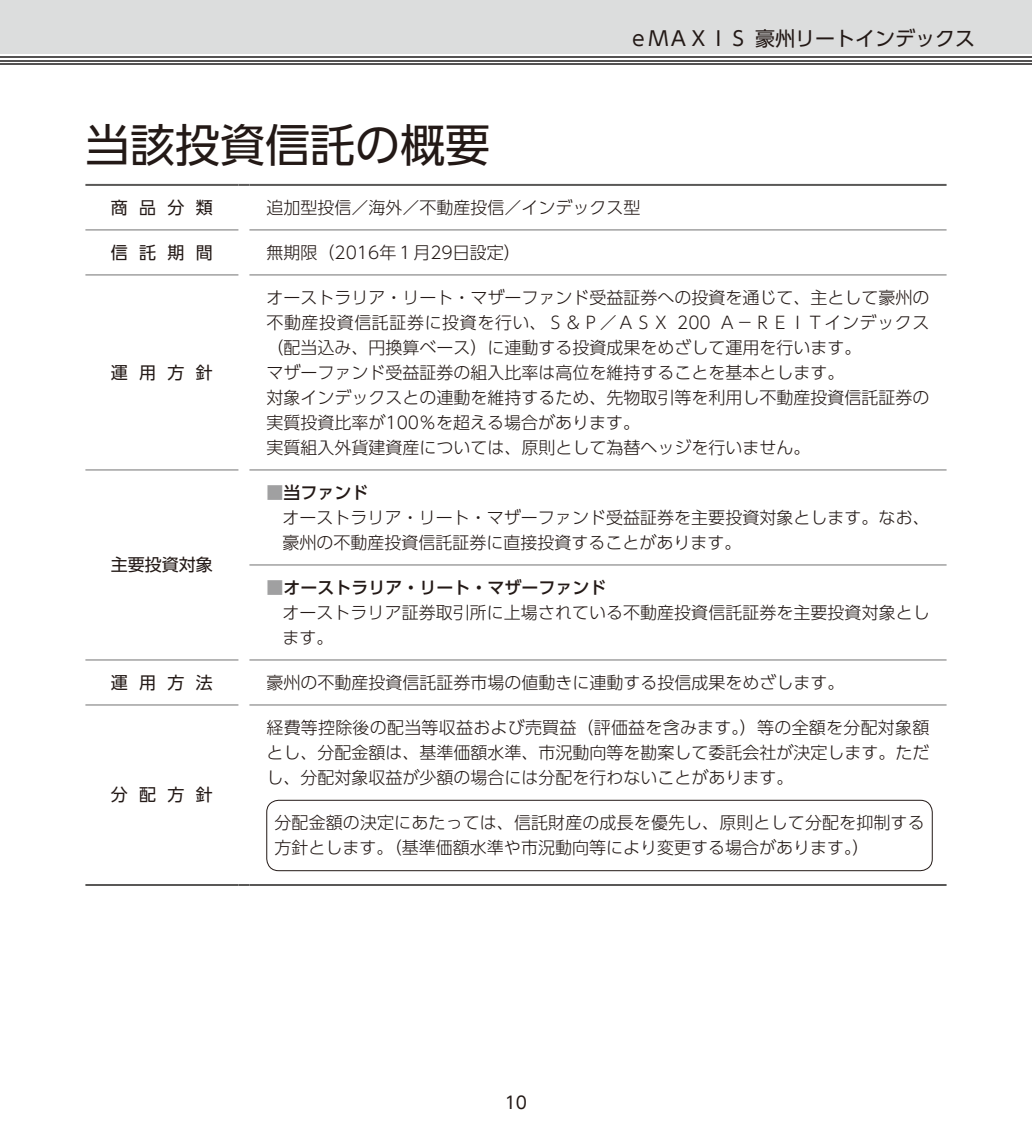
<style>
.page{position:relative;width:1032px;height:1134px;background:#fff}
.page>*{position:absolute;margin:0;border:0;box-sizing:border-box;transform-origin:0 0}
.t1{font:45px "UD Shin Go Pro";color:#231916}
.t2{font:20px "UD Shin Go Pro";color:#231916}
.t3{font:300 17px/25px "UD Shin Go Pro";color:#231916}
.t4{font:17px "UD Shin Go Pro";letter-spacing:.665em;color:#231916}
.s1{font-weight:500;color:#a0a0a1}
.s2{font-weight:500}
</style>
<div class="page">
<div style="left:0;top:0;width:1032px;height:54px;background:#dcdddd"></div>
<hr style="left:0;top:63px;width:1032px;height:2px;background:#545252">
<hr style="left:0;top:60px;width:1032px;height:1px;background:#545252">
<hr style="left:0;top:56px;width:1032px;height:2px;background:#545252">
<hr style="left:85px;top:184px;width:153px;height:2px;background:#595857">
<svg style="left:238px;top:184px;width:11px;height:2px"></svg>
<hr style="left:249px;top:184px;width:697px;height:2px;background:#595857">
<hr style="left:85px;top:884px;width:153px;height:2px;background:#595857">
<svg style="left:238px;top:884px;width:11px;height:2px"></svg>
<hr style="left:249px;top:884px;width:697px;height:2px;background:#595857">
<hr style="left:249px;top:660px;width:697px;height:1px;background:#727272">
<hr style="left:249px;top:705px;width:697px;height:1px;background:#727272">
<hr style="left:85px;top:660px;width:153px;height:1px;background:#727272">
<hr style="left:85px;top:705px;width:153px;height:1px;background:#727272">
<hr style="left:249px;top:230px;width:697px;height:1px;background:#727272">
<hr style="left:249px;top:275px;width:697px;height:1px;background:#727272">
<hr style="left:249px;top:470px;width:697px;height:1px;background:#727272">
<hr style="left:249px;top:565px;width:697px;height:1px;background:#727272">
<hr style="left:85px;top:230px;width:153px;height:1px;background:#727272">
<hr style="left:85px;top:275px;width:153px;height:1px;background:#727272">
<hr style="left:85px;top:470px;width:153px;height:1px;background:#727272">
<div style="left:266px;top:800px;width:666px;height:71px;border:1px solid #231916;border-radius:12px"></div>
<p class="t2" style="left:628px;top:22px;width:348px">ｅＭＡＸＩＳ 豪州リートインデックス</p>
<h1 class="t1" style="left:85px;top:108px;width:407px">当該投資信託の概要</h1>
<p class="t4" style="left:111px;top:194px;width:104px">商品分類</p>
<p class="t3" style="left:266px;top:195px;width:375px">追加型投信／海外／不動産投信／インデックス型</p>
<p class="t4" style="left:111px;top:239px;width:104px">信託期間</p>
<p class="t3" style="left:266px;top:239px;width:256px">無期限（2016年１月29日設定）</p>
<p class="t4" style="left:111px;top:359px;width:104px">運用方針</p>
<p class="t4" style="left:111px;top:551px;width:104px">主要投資対象</p>
<p class="t3" style="left:266px;top:284px;width:664px">オーストラリア・リート・マザーファンド受益証券への投資を通じて、主として豪州の不動産投資信託証券に投資を行い、Ｓ＆Ｐ／ＡＳＸ 200 Ａ－ＲＥＩＴインデックス（配当込み、円換算ベース）に連動する投資成果をめざして運用を行います。<br>マザーファンド受益証券の組入比率は高位を維持することを基本とします。<br>対象インデックスとの連動を維持するため、先物取引等を利用し不動産投資信託証券の実質投資比率が100％を超える場合があります。<br>実質組入外貨建資産については、原則として為替ヘッジを行いません。</p>
<p class="t3" style="left:282px;top:479px;width:649px;text-indent:-16px"><span class="s1">■</span><span class="s2">当ファンド<br></span>オーストラリア・リート・マザーファンド受益証券を主要投資対象とします。なお、豪州の不動産投資信託証券に直接投資することがあります。</p>
<p class="t3" style="left:282px;top:574px;width:649px;text-indent:-16px"><span class="s1">■</span><span class="s2">オーストラリア・リート・マザーファンド<br></span>オーストラリア証券取引所に上場されている不動産投資信託証券を主要投資対象とします。</p>
<p class="t4" style="left:111px;top:669px;width:104px">運用方法</p>
<p class="t3" style="left:266px;top:669px;width:579px">豪州の不動産投資信託証券市場の値動きに連動する投信成果をめざします。</p>
<p class="t4" style="left:111px;top:781px;width:104px">分配方針</p>
<p class="t3" style="left:266px;top:714px;width:664px;text-align:justify">経費等控除後の配当等収益および売買益（評価益を含みます。）等の全額を分配対象額とし、分配金額は、基準価額水準、市況動向等を勘案して委託会社が決定します。ただし、分配対象収益が少額の場合には分配を行わないことがあります。</p>
<p class="t3" style="left:274px;top:810px;width:652px">分配金額の決定にあたっては、信託財産の成長を優先し、原則として分配を抑制する方針とします。（基準価額水準や市況動向等により変更する場合があります。）</p>
<p class="t4" style="left:505px;top:1089px;width:24px">10</p>
</div>
